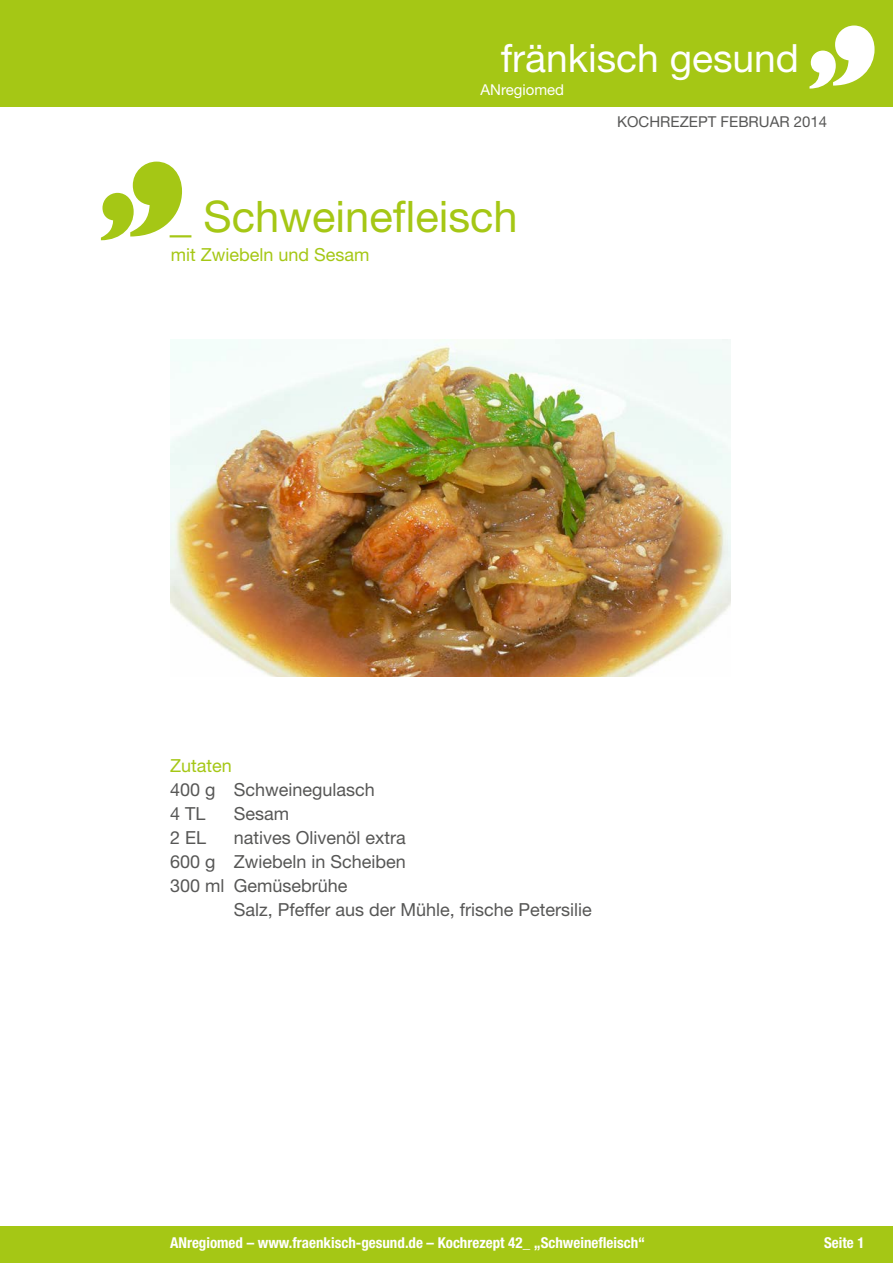
<style>
.page{position:relative;width:893px;height:1263px;background:#fff}
.page>*{position:absolute;margin:0;border:0;box-sizing:border-box;transform-origin:0 0}
.t1{font:43.5px "Helvetica Neue LT Std";color:#a5c715}
.t2{font:39px "Helvetica Neue LT Std";color:#fff}
.t3{font:18px/24px "Helvetica Neue LT Std";color:#575756}
.t4{font:18px "Helvetica Neue LT Std";color:#a5c715}
.t5{font:700 condensed 15px "Helvetica Neue LT Std";color:#fff}
.t6{font:15px "Helvetica Neue LT Std";color:#575756}
.t7{font:15px "Helvetica Neue LT Std";color:#fff}
</style>
<div class="page">
<div style="left:0;top:1227px;width:893px;height:36px;background:#a5c715"></div>
<div style="left:0;top:0;width:893px;height:106px;background:#a5c715"></div>
<svg style="left:809px;top:26px;width:65px;height:63px"></svg>
<img style="left:170px;top:340px;width:560px;height:336px">
<svg style="left:101px;top:162px;width:81px;height:78px"></svg>
<h2 class="t2" style="left:501px;top:35px;width:300px">fränkisch gesund</h2>
<p class="t7" style="left:480px;top:80px;width:85px">ANregiomed</p>
<p class="t6" style="left:617px;top:112px;width:212px">kochrezept februar 2014</p>
<h1 class="t1" style="left:170px;top:191px;width:349px">_ Schweinefleisch</h1>
<p class="t4" style="left:171px;top:244px;width:200px">mit Zwiebeln und Sesam</p>
<p class="t4" style="left:170px;top:755px;width:63px">Zutaten</p>
<p class="t3" style="left:170px;top:777px;width:206px">400 g Schweinegulasch<br>4 TL</p>
<p class="t3" style="left:234px;top:801px;width:57px">Sesam</p>
<p class="t3" style="left:170px;top:825px;width:237px;text-align:justify;text-indent:64px">natives Olivenöl extra 600 g Zwiebeln in Scheiben 300 ml Gemüsebrühe</p>
<p class="t3" style="left:234px;top:897px;width:359px">Salz, Pfeffer aus der Mühle, frische Petersilie</p>
<p class="t3" style="left:170px;top:825px;width:38px">2 EL</p>
<p class="t5" style="left:170px;top:1234px;width:477px">ANregiomed – www.fraenkisch-gesund.de – Kochrezept 42_ „Schweinefleisch“</p>
<p class="t5" style="left:824px;top:1234px;width:42px">Seite 1</p>
</div>
